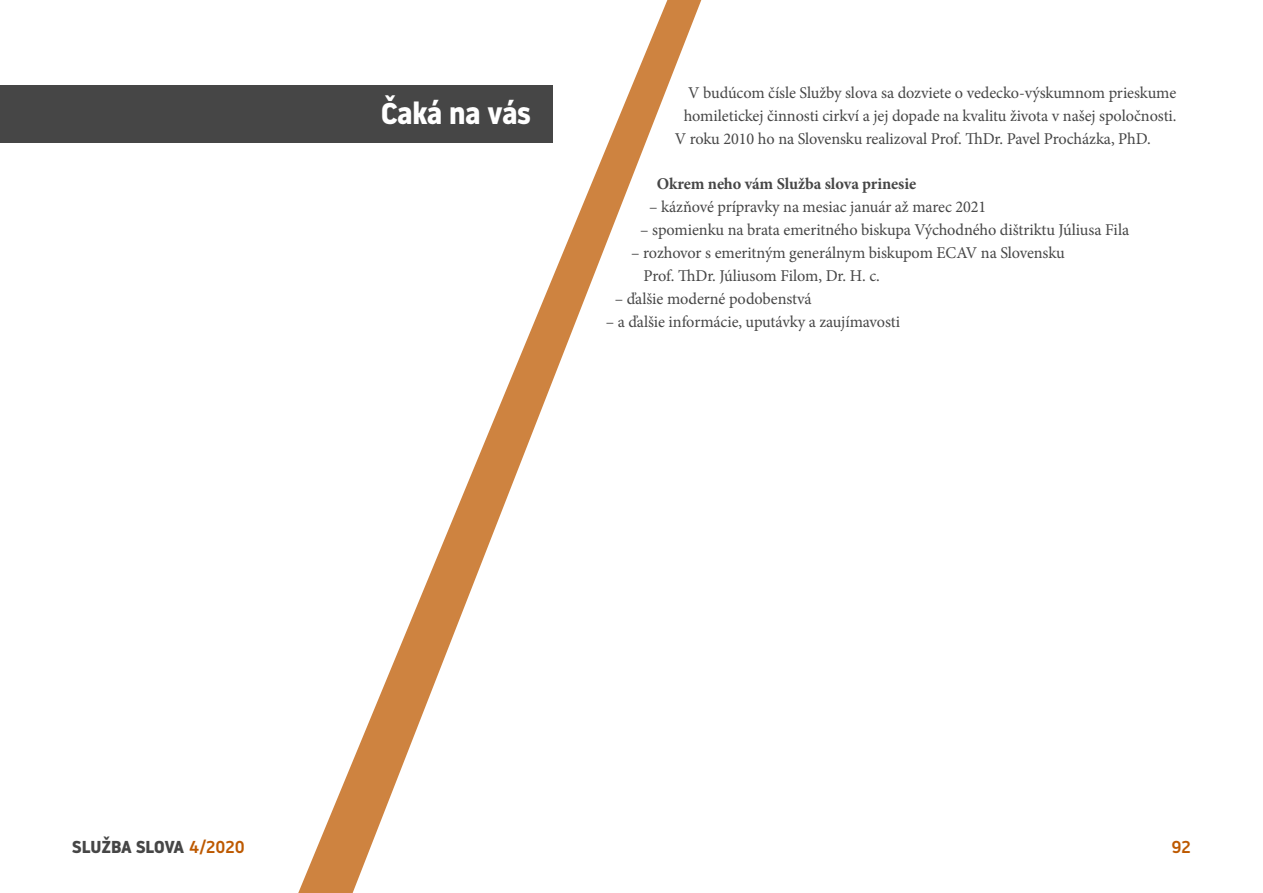
<style>
.page{position:relative;width:1263px;height:893px;background:#fff}
.page>*{position:absolute;margin:0;border:0;box-sizing:border-box;transform-origin:0 0}
.t1{font:700 30px "Noway";letter-spacing:-.01em;color:#fff}
.t2{font:700 17.25px "Noway";letter-spacing:-.02em;color:#464646}
.t3{font:500 17.25px "Noway";color:#bd5900}
.t4{font:16.5px/22.8px "Minion Pro";letter-spacing:-.005em;color:#464646}
.t5{font:700 16.5px "Minion Pro";letter-spacing:-.005em;color:#464646}
.s1{font-weight:500;color:#bd5900}
</style>
<div class="page">
<svg style="left:100px;top:0;width:602px;height:893px"></svg>
<div style="left:0;top:85px;width:552px;height:57px;background:#464646"></div>
<h1 class="t1" style="left:381px;top:96px;width:151px">Čaká na vás</h1>
<p class="t4" style="left:688px;top:81px;width:490px">V budúcom čísle Služby slova sa dozviete o vedecko-výskumnom prieskume</p>
<p class="t4" style="left:684px;top:104px;width:494px">homiletickej činnosti cirkví a jej dopade na kvalitu života v našej spoločnosti.</p>
<p class="t4" style="left:675px;top:127px;width:477px">V roku 2010 ho na Slovensku realizoval Prof. ThDr. Pavel Procházka, PhD.</p>
<p class="t5" style="left:657px;top:172px;width:261px">Okrem neho vám Služba slova prinesie</p>
<p class="t4" style="left:649px;top:196px;width:339px">– kázňové prípravky na mesiac január až marec 2021</p>
<p class="t4" style="left:640px;top:218px;width:490px">– spomienku na brata emeritného biskupa Východného dištriktu Júliusa Fila</p>
<p class="t4" style="left:644px;top:241px;width:423px;text-indent:-12px">– rozhovor s emeritným generálnym biskupom ECAV na Slovensku<br>Prof. ThDr. Júliusom Filom, Dr. H. c.</p>
<p class="t4" style="left:615px;top:287px;width:198px">– ďalšie moderné podobenstvá</p>
<p class="t4" style="left:606px;top:310px;width:296px">– a ďalšie informácie, uputávky a zaujímavosti</p>
<p class="t2" style="left:72px;top:837px;width:174px">SLUŽBA SLOVA <span class="s1">4/2020</span></p>
<p class="t3" style="left:1171px;top:835px;width:21px">92</p>
</div>
